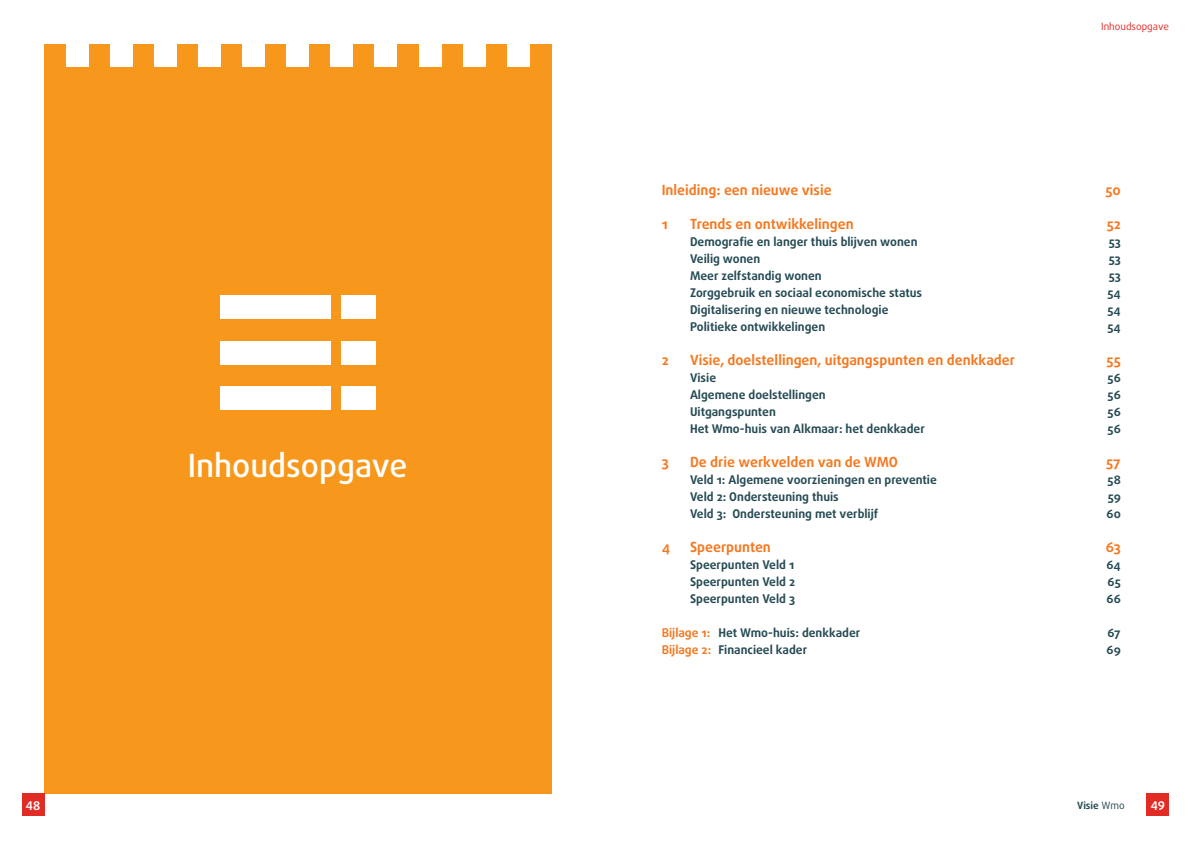
<style>
.page{position:relative;width:1191px;height:842px;background:#fff}
.page>*{position:absolute;margin:0;border:0;box-sizing:border-box;transform-origin:0 0}
.hoofdstuk{font:500 32px "Daxline Pro";color:#fff}
.body{font:700 14px "Daxline Pro";color:#f47921}
.body-2{font:700 12px "Daxline Pro";color:#254a53}
.t1{font:700 12px "Daxline Pro";color:#fff}
.t2{font:10px "Daxline Pro";color:#e12c26}
.t3{font:700 10px "Daxline Pro";color:#254a53}
.s1{color:#f47921}
.s2{font-weight:400}
</style>
<div class="page">
<div style="left:44px;top:44px;width:507px;height:750px;background:#f7981d"></div>
<div style="left:66px;top:22px;width:22px;height:44px;background:#fff"></div>
<div style="left:110px;top:22px;width:22px;height:44px;background:#fff"></div>
<div style="left:154px;top:22px;width:22px;height:44px;background:#fff"></div>
<div style="left:198px;top:22px;width:22px;height:44px;background:#fff"></div>
<div style="left:243px;top:22px;width:22px;height:44px;background:#fff"></div>
<div style="left:287px;top:22px;width:22px;height:44px;background:#fff"></div>
<div style="left:331px;top:22px;width:22px;height:44px;background:#fff"></div>
<div style="left:375px;top:22px;width:22px;height:44px;background:#fff"></div>
<div style="left:419px;top:22px;width:22px;height:44px;background:#fff"></div>
<div style="left:463px;top:22px;width:22px;height:44px;background:#fff"></div>
<div style="left:507px;top:22px;width:22px;height:44px;background:#fff"></div>
<div style="left:1146px;top:794px;width:23px;height:22px;background:#e12c26"></div>
<div style="left:22px;top:794px;width:22px;height:22px;background:#e12c26"></div>
<div style="left:220px;top:295px;width:110px;height:24px;background:#fff"></div>
<div style="left:220px;top:341px;width:110px;height:24px;background:#fff"></div>
<div style="left:220px;top:386px;width:110px;height:24px;background:#fff"></div>
<div style="left:341px;top:295px;width:34px;height:24px;background:#fff"></div>
<div style="left:341px;top:341px;width:34px;height:24px;background:#fff"></div>
<div style="left:341px;top:386px;width:34px;height:24px;background:#fff"></div>
<p class="hoofdstuk" style="left:188px;top:444px;width:221px">Inhoudsopgave</p>
<p class="t2" style="left:1101px;top:20px;width:69px">Inhoudsopgave</p>
<p class="body" style="left:661px;top:181px;width:171px">Inleiding: een nieuwe visie</p>
<p class="body" style="left:1105px;top:181px;width:17px">50</p>
<p class="body" style="left:661px;top:215px;width:8px">1</p>
<p class="body" style="left:690px;top:215px;width:165px">Trends en ontwikkelingen</p>
<p class="body" style="left:1106px;top:215px;width:16px">52</p>
<p class="body-2" style="left:690px;top:234px;width:229px">Demografie en langer thuis blijven wonen</p>
<p class="body-2" style="left:1108px;top:234px;width:14px">53</p>
<p class="body-2" style="left:690px;top:251px;width:72px">Veilig wonen</p>
<p class="body-2" style="left:1108px;top:251px;width:14px">53</p>
<p class="body-2" style="left:690px;top:268px;width:133px">Meer zelfstandig wonen</p>
<p class="body-2" style="left:1108px;top:268px;width:14px">53</p>
<p class="body-2" style="left:690px;top:285px;width:234px">Zorggebruik en sociaal economische status</p>
<p class="body-2" style="left:1107px;top:285px;width:15px">54</p>
<p class="body-2" style="left:690px;top:302px;width:200px">Digitalisering en nieuwe technologie</p>
<p class="body-2" style="left:1107px;top:302px;width:15px">54</p>
<p class="body-2" style="left:690px;top:319px;width:137px">Politieke ontwikkelingen</p>
<p class="body-2" style="left:1107px;top:319px;width:15px">54</p>
<p class="body" style="left:661px;top:351px;width:8px">2</p>
<p class="body" style="left:690px;top:351px;width:326px">Visie, doelstellingen, uitgangspunten en denkkader</p>
<p class="body" style="left:1106px;top:351px;width:16px">55</p>
<p class="body-2" style="left:690px;top:370px;width:28px">Visie</p>
<p class="body-2" style="left:1107px;top:370px;width:15px">56</p>
<p class="body-2" style="left:690px;top:387px;width:137px">Algemene doelstellingen</p>
<p class="body-2" style="left:1107px;top:387px;width:15px">56</p>
<p class="body-2" style="left:690px;top:404px;width:87px">Uitgangspunten</p>
<p class="body-2" style="left:1107px;top:404px;width:15px">56</p>
<p class="body-2" style="left:690px;top:421px;width:236px">Het Wmo-huis van Alkmaar: het denkkader</p>
<p class="body-2" style="left:1107px;top:421px;width:15px">56</p>
<p class="body" style="left:661px;top:453px;width:9px">3</p>
<p class="body" style="left:690px;top:453px;width:209px">De drie werkvelden van de WMO</p>
<p class="body" style="left:1106px;top:453px;width:16px">57</p>
<p class="body-2" style="left:690px;top:472px;width:248px">Veld 1: Algemene voorzieningen en preventie</p>
<p class="body-2" style="left:1107px;top:472px;width:15px">58</p>
<p class="body-2" style="left:690px;top:489px;width:150px">Veld 2: Ondersteuning thuis</p>
<p class="body-2" style="left:1107px;top:489px;width:15px">59</p>
<p class="body-2" style="left:690px;top:506px;width:190px">Veld 3: Ondersteuning met verblijf</p>
<p class="body-2" style="left:1106px;top:506px;width:16px">60</p>
<p class="body" style="left:661px;top:538px;width:10px">4</p>
<p class="body" style="left:690px;top:538px;width:82px">Speerpunten</p>
<p class="body" style="left:1105px;top:538px;width:17px">63</p>
<p class="body-2" style="left:690px;top:557px;width:106px">Speerpunten Veld 1</p>
<p class="body-2" style="left:1106px;top:557px;width:16px">64</p>
<p class="body-2" style="left:690px;top:574px;width:106px">Speerpunten Veld 2</p>
<p class="body-2" style="left:1107px;top:574px;width:15px">65</p>
<p class="body-2" style="left:690px;top:591px;width:106px">Speerpunten Veld 3</p>
<p class="body-2" style="left:1106px;top:591px;width:16px">66</p>
<p class="body-2" style="left:661px;top:625px;width:200px"><span class="s1">Bijlage 1:</span> Het Wmo-huis: denkkader</p>
<p class="body-2" style="left:1107px;top:625px;width:15px">67</p>
<p class="body-2" style="left:661px;top:642px;width:147px"><span class="s1">Bijlage 2:</span> Financieel kader</p>
<p class="body-2" style="left:1106px;top:642px;width:16px">69</p>
<p class="t1" style="left:26px;top:797px;width:16px">48</p>
<p class="t1" style="left:1150px;top:797px;width:16px">49</p>
<p class="t3" style="left:1077px;top:798px;width:49px">Visie <span class="s2">Wmo</span></p>
</div>
